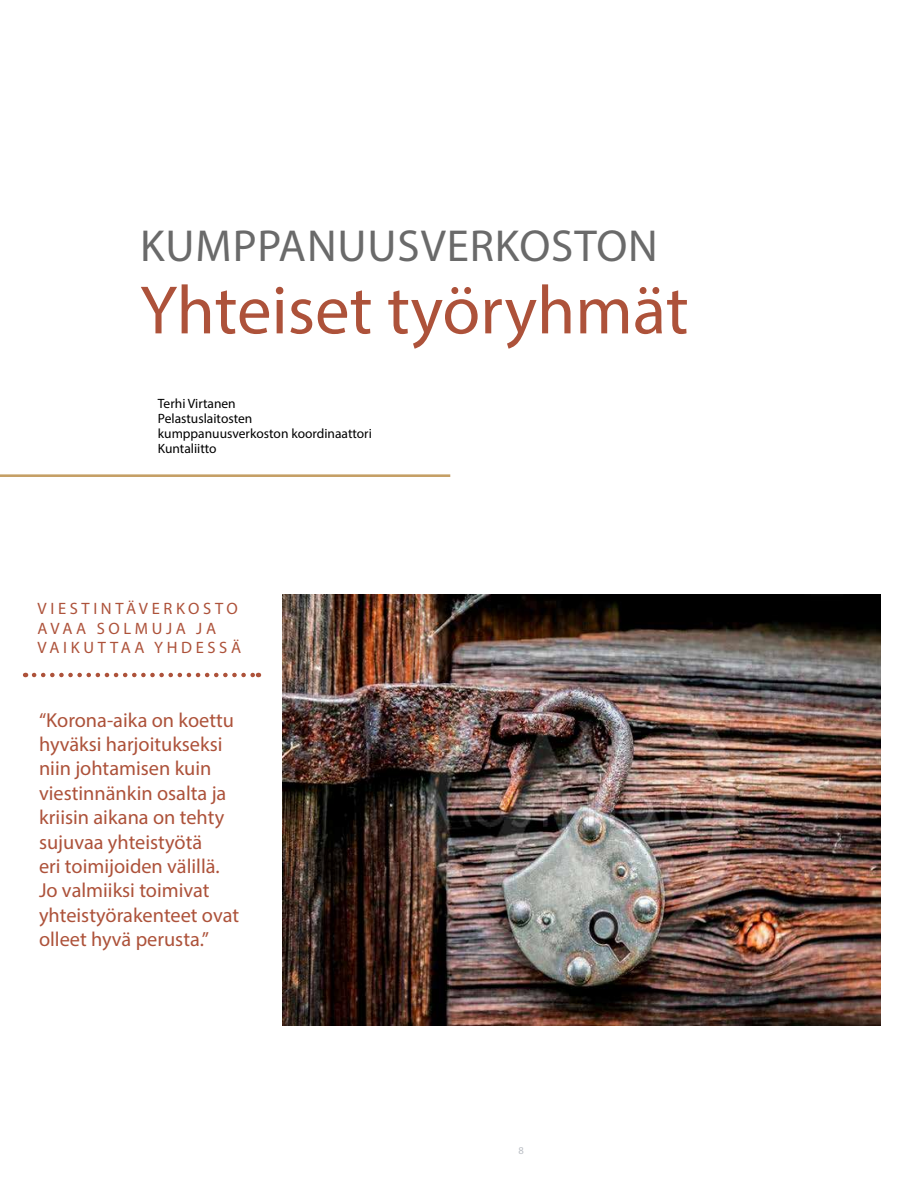
<style>
.page{position:relative;width:918px;height:1188px;background:#fff}
.page>*{position:absolute;margin:0;border:0;box-sizing:border-box;transform-origin:0 0}
.t1{font:69px "Myriad Pro";color:#ad523a}
.t2{font:45px "Myriad Pro";letter-spacing:.02em;color:#6a6a6a}
.t3{font:20.25px/24.5px "Myriad Pro";color:#ad523a}
.t4{font:16.5px/19.8px "Myriad Pro";letter-spacing:.22em;color:#ad523a}
.t5{font:13.5px/15px "Myriad Pro";color:#000}
.t6{font:10.5px "Myriad Pro";color:#babec4}
</style>
<div class="page">
<img style="left:282px;top:594px;width:598px;height:431px">
<hr style="left:0;top:474px;width:450px;height:3px;background:#c59f65">
<svg style="left:34px;top:673px;width:225px;height:4px"></svg>
<h2 class="t2" style="left:140px;top:219px;width:519px">KUMPPANUUSVERKOSTON</h2>
<h1 class="t1" style="left:140px;top:268px;width:550px">Yhteiset työryhmät</h1>
<p class="t5" style="left:158px;top:396px;width:216px">Terhi Virtanen<br>Pelastuslaitosten kumppanuusverkoston koordinaattori<br>Kuntaliitto</p>
<p class="t4" style="left:38px;top:598px;width:205px">VIESTINTÄVERKOSTO<br>AVAA SOLMUJA JA<br>VAIKUTTAA YHDESSÄ</p>
<p class="t3" style="left:39px;top:707px;width:202px">“Korona-aika on koettu hyväksi harjoitukseksi niin johtamisen kuin viestinnänkin osalta ja kriisin aikana on tehty sujuvaa yhteistyötä<br>eri toimijoiden välillä.<br>Jo valmiiksi toimivat yhteistyörakenteet ovat olleet hyvä perusta.”</p>
<p class="t6" style="left:518px;top:1144px;width:7px">8</p>
</div>
